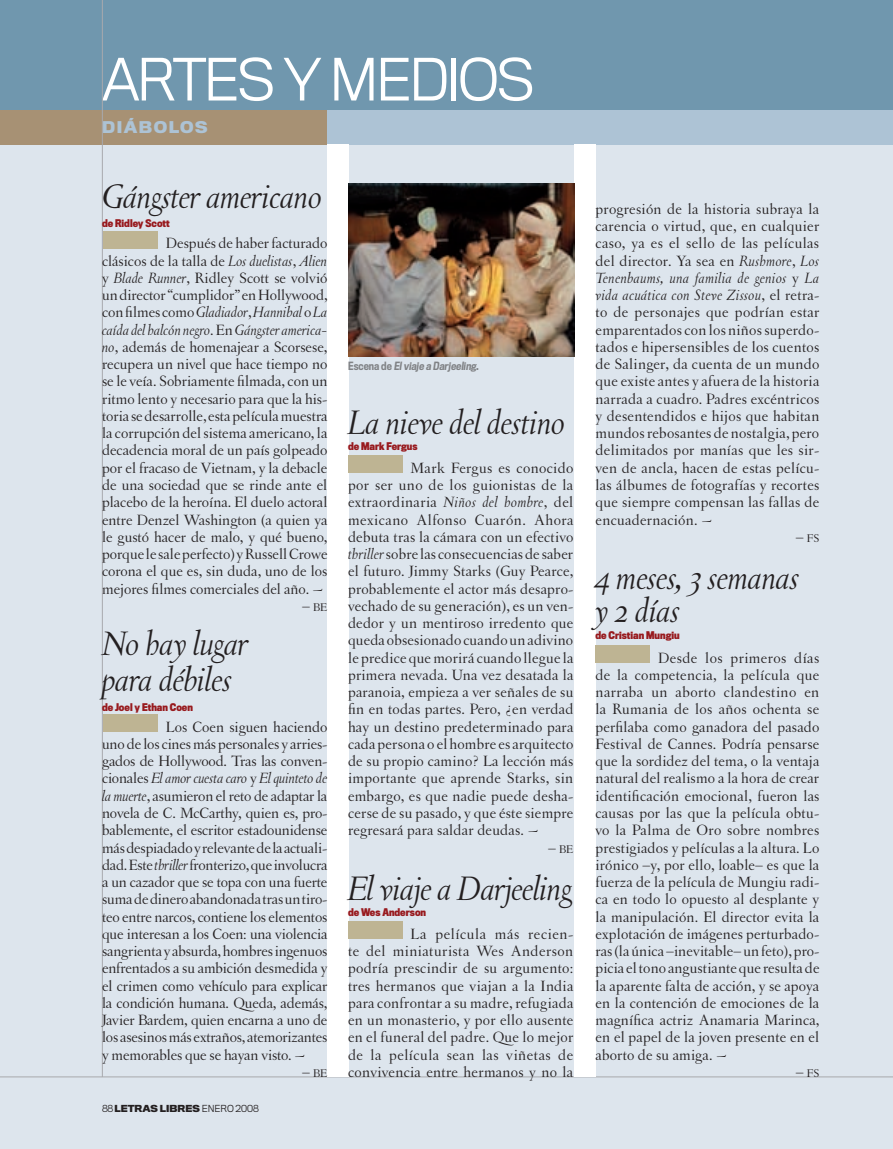
<style>
.page{position:relative;width:893px;height:1149px;background:#fff}
.page>*{position:absolute;margin:0;border:0;box-sizing:border-box;transform-origin:0 0}
.t1{font:300 54px "Titling Gothic FB Normal";letter-spacing:-.05em;color:#fff}
.t2{font:italic 36px/36px "Letras Oldstyle";letter-spacing:-.015em;color:#231f20}
.t3{font:15.75px/17.2px "Letras Oldstyle";letter-spacing:.01em;color:#231f20;text-align:justify}
.t4{font:700 15px "Titling Gothic FB Normal";letter-spacing:.1em;color:#adc3d5}
.t5{font:11.85px "Letras Oldstyle Expert";color:#231f20}
.t6{font:500 10.5px "Titling Gothic FB Cond";color:#808285}
.t7{font:700 9.75px "Titling Gothic FB Cond";color:#981a1e}
.t8{font:700 9px "Titling Gothic FB Normal";color:#231f20}
.t9{font:300 9px "Titling Gothic FB Normal";color:#231f20}
.s1{font-style:italic}
.s2{font-size:15.75px}
.s3{font-weight:300}
</style>
<div class="page">
<div style="left:0;top:145px;width:893px;height:1003px;background:#dde5ed"></div>
<div style="left:0;top:0;width:893px;height:110px;background:#7097ae"></div>
<div style="left:0;top:110px;width:327px;height:35px;background:#a79174"></div>
<div style="left:327px;top:110px;width:566px;height:35px;background:#adc3d5"></div>
<hr style="left:0;top:1076px;width:893px;height:1px;background:#a8a9ad">
<hr style="left:102px;top:0;width:1px;height:1076px;background:#a8a9ad">
<div style="left:574px;top:145px;width:21px;height:931px;background:#fff"></div>
<div style="left:327px;top:145px;width:22px;height:931px;background:#fff"></div>
<div style="left:103px;top:231px;width:54px;height:18px;background:#beb493"></div>
<img style="left:349px;top:184px;width:225px;height:173px">
<div style="left:103px;top:714px;width:54px;height:17px;background:#beb493"></div>
<div style="left:348px;top:455px;width:54px;height:17px;background:#beb493"></div>
<div style="left:348px;top:920px;width:54px;height:18px;background:#beb493"></div>
<div style="left:596px;top:645px;width:54px;height:17px;background:#beb493"></div>
<h1 class="t1" style="left:102px;top:48px;width:435px">ARTES Y MEDIOS</h1>
<p class="t4" style="left:102px;top:118px;width:66px">DIÁBOLO</p>
<p class="t4" style="left:195px;top:118px;width:14px">S</p>
<h2 class="t2" style="left:102px;top:178px;width:222px">Gángster americano</h2>
<p class="t7" style="left:102px;top:217px;width:69px">de Ridley Scott</p>
<p class="t3" style="left:102px;top:234px;width:227px;text-indent:64px">Después de haber facturado clásicos de la talla de <span class="s1">Los duelistas</span>, <span class="s1">Alien </span>y <span class="s1">Blade Runner</span>, Ridley Scott se volvió un director “cumplidor” en Hollywood, con filmes como <span class="s1">Gladiador</span>, <span class="s1">Hannibal</span> o <span class="s1">La caída del halcón negro</span>. En <span class="s1">Gángster america&shy;no</span>, además de homenajear a Scorsese, recupera un nivel que hace tiempo no se le veía. Sobriamente filmada, con un ritmo lento y necesario para que la his&shy;toria se desarrolle, esta película muestra la corrupción del sistema americano, la decadencia moral de un país golpeado por el fracaso de Vietnam, y la debacle de una sociedad que se rinde ante el placebo de la heroína. El duelo actoral entre Denzel Washington (a quien ya le gustó hacer de malo, y qué bueno, porque le sale perfecto) y Russell Crowe corona el que es, sin duda, uno de los mejores filmes comerciales del año. ~</p>
<p class="t5" style="left:302px;top:600px;width:27px"><span class="s2">–</span> BE</p>
<h2 class="t2" style="left:102px;top:625px;width:148px">No hay lugar para débiles</h2>
<p class="t7" style="left:102px;top:700px;width:92px">de Joel y Ethan Coen</p>
<p class="t3" style="left:102px;top:717px;width:227px;text-indent:64px">Los Coen siguen haciendo uno de los cines más personales y arries&shy;gados de Hollywood. Tras las conven&shy;cionales <span class="s1">El amor cuesta caro</span> y <span class="s1">El quinteto de la muerte</span>, asumieron el reto de adaptar la novela de C. McCarthy, quien es, pro&shy;bablemente, el escritor estadounidense más despiadado y relevante de la actuali&shy;dad. Este <span class="s1">thriller</span> fronterizo, que involucra a un cazador que se topa con una fuerte suma de dinero abandonada tras un tiro&shy;teo entre narcos, contiene los elementos que interesan a los Coen: una violencia sangrienta y absurda, hombres ingenuos enfrentados a su ambición desmedida y el crimen como vehículo para explicar la condición humana. Queda, además, Javier Bardem, quien encarna a uno de los asesinos más extraños, atemorizantes y memorables que se hayan visto. ~</p>
<p class="t5" style="left:302px;top:1066px;width:27px"><span class="s2">–</span> BE</p>
<p class="t8" style="left:102px;top:1101px;width:27px"><span class="s3">88</span> LETRA</p>
<p class="t8" style="left:151px;top:1101px;width:72px">S LIBRES <span class="s3">ENERO</span></p>
<p class="t9" style="left:236px;top:1102px;width:25px">2008</p>
<p class="t6" style="left:348px;top:359px;width:132px">E s c e n a d e Elviaje a Darjeeling.</p>
<h2 class="t2" style="left:348px;top:404px;width:219px">La nieve del destino</h2>
<p class="t7" style="left:348px;top:440px;width:71px">de Mark Fergus</p>
<p class="t3" style="left:348px;top:459px;width:227px;text-indent:63px">Mark Fergus es conocido por ser uno de los guionistas de la extraordinaria <span class="s1">Niños del hombre</span>, del mexicano Alfonso Cuarón. Ahora debuta tras la cámara con un efectivo <span class="s1">thriller</span> sobre las consecuencias de saber el futuro. Jimmy Starks (Guy Pearce, probablemente el actor más desapro&shy;vechado de su generación), es un ven&shy;dedor y un mentiroso irredento que queda obsesionado cuando un adivino le predice que morirá cuando llegue la primera nevada. Una vez desatada la paranoia, empieza a ver señales de su fin en todas partes. Pero, ¿en verdad hay un destino predeterminado para cada persona o el hombre es arquitecto de su propio camino? La lección más importante que aprende Starks, sin embargo, es que nadie puede desha&shy;cerse de su pasado, y que éste siempre regresará para saldar deudas. ~</p>
<p class="t5" style="left:548px;top:841px;width:27px"><span class="s2">–</span> BE</p>
<h2 class="t2" style="left:348px;top:870px;width:226px">El viaje a Darjeeling</h2>
<p class="t7" style="left:348px;top:906px;width:80px">de Wes Anderson</p>
<p class="t3" style="left:348px;top:924px;width:227px;text-indent:63px">La película más recien&shy;te del miniaturista Wes Anderson podría prescindir de su argumento: tres hermanos que viajan a la India para confrontar a su madre, refugiada en un monasterio, y por ello ausente en el funeral del padre. Que lo mejor de la película sean las viñetas de convivencia entre hermanos y no la</p>
<p class="t3" style="left:596px;top:200px;width:225px">progresión de la historia subraya la carencia o virtud, que, en cualquier caso, ya es el sello de las películas del director. Ya sea en <span class="s1">Rushmore</span>, <span class="s1">Los Tenenbaums, una familia de genios</span> y <span class="s1">La vida acuática con Steve Zissou</span>, el retra&shy;to de personajes que podrían estar emparentados con los niños superdo&shy;tados e hipersensibles de los cuentos de Salinger, da cuenta de un mundo que existe antes y afuera de la historia narrada a cuadro. Padres excéntricos y desentendidos e hijos que habitan mundos rebosantes de nostalgia, pero delimitados por manías que les sir&shy;ven de ancla, hacen de estas pelícu&shy;las álbumes de fotografías y recortes que siempre compensan las fallas de encuadernación. ~</p>
<p class="t5" style="left:796px;top:531px;width:25px"><span class="s2">–</span> FS</p>
<h2 class="t2" style="left:596px;top:561px;width:205px;line-height:33px">4 meses, 3 semanas y 2 días</h2>
<p class="t7" style="left:596px;top:628px;width:86px">de Cristian Mungiu</p>
<p class="t3" style="left:596px;top:648px;width:226px;text-indent:63px">Desde los primeros días de la competencia, la película que narraba un aborto clandestino en la Rumania de los años ochenta se perfilaba como ganadora del pasado Festival de Cannes. Podría pensarse que la sordidez del tema, o la ventaja natural del realismo a la hora de crear identificación emocional, fueron las causas por las que la película obtu&shy;vo la Palma de Oro sobre nombres prestigiados y películas a la altura. Lo irónico –y, por ello, loable– es que la fuerza de la película de Mungiu radi&shy;ca en todo lo opuesto al desplante y la manipulación. El director evita la explotación de imágenes perturbado&shy;ras (la única –inevitable– un feto), pro&shy;picia el tono angustiante que resulta de la aparente falta de acción, y se apoya en la contención de emociones de la magnífica actriz Anamaria Marinca, en el papel de la joven presente en el aborto de su amiga. ~</p>
<p class="t5" style="left:796px;top:1066px;width:25px"><span class="s2">–</span> FS</p>
</div>
